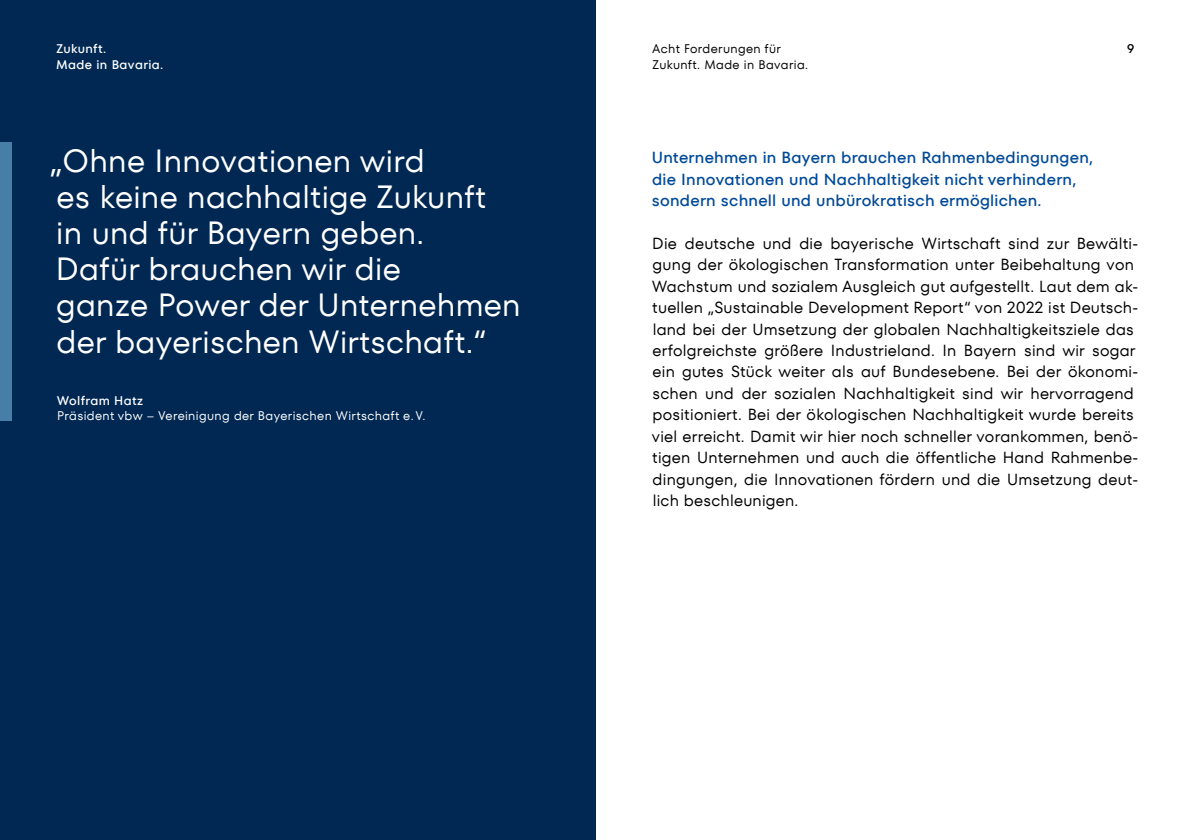
<style>
.page{position:relative;width:1191px;height:840px;background:#fff}
.page>*{position:absolute;margin:0;border:0;box-sizing:border-box;transform-origin:0 0}
.t1{font:32px/36px "TT Fors";letter-spacing:.01em;color:#fff}
.t2{font:16px/21.4px "TT Fors";letter-spacing:.015em;color:#000}
.t3{font:500 16px/21.4px "TT Fors";letter-spacing:.015em;color:#004a98}
.t4{font:12.4px "TT Fors";letter-spacing:.03em;color:#fff}
.t5{font:12.4px/15.6px "TT Fors";letter-spacing:.03em;color:#000}
.t6{font:500 12.4px "TT Fors";letter-spacing:.03em;color:#fff}
.t7{font:500 12.4px "TT Fors";color:#000}
</style>
<div class="page">
<div style="left:0;top:0;width:595px;height:839px;background:#002853"></div>
<div style="left:0;top:142px;width:11px;height:278px;background:#467ea8"></div>
<p class="t6" style="left:56px;top:42px;width:52px">Zukunft.</p>
<p class="t7" style="left:1127px;top:41px;width:9px">9</p>
<p class="t6" style="left:56px;top:57px;width:109px">Made in Bavaria.</p>
<p class="t5" style="left:652px;top:41px;width:157px">Acht Forderungen für<br>Zukunft. Made in Bavaria.</p>
<h1 class="t1" style="left:50px;top:143px;width:472px">„Ohne Innovationen wird<br>es keine nachhaltige Zukunft<br>in und für Bayern geben.<br>Dafür brauchen wir die<br>ganze Power der Unternehmen der bayerischen Wirtschaft.“</h1>
<p class="t6" style="left:57px;top:393px;width:88px">Wolfram Hatz</p>
<p class="t4" style="left:57px;top:408px;width:370px">Präsident vbw – Vereinigung der Bayerischen Wirtschaft e. V.</p>
<p class="t3" style="left:652px;top:147px;width:443px">Unternehmen in Bayern brauchen Rahmenbedingungen, die Innovationen und Nachhaltigkeit nicht verhindern, sondern schnell und unbürokratisch ermöglichen.</p>
<p class="t2" style="left:651px;top:233px;width:488px">Die deutsche und die bayerische Wirtschaft sind zur Bewälti&shy;gung der ökologischen Transformation unter Beibehaltung von Wachstum und sozialem Ausgleich gut aufgestellt. Laut dem ak&shy;tuellen „Sustainable Development Report“ von 2022 ist Deutsch&shy;land bei der Umsetzung der globalen Nachhaltigkeitsziele das erfolgreichste größere Industrieland. In Bayern sind wir sogar ein gutes Stück weiter als auf Bundesebene. Bei der ökonomi&shy;schen und der sozialen Nachhaltigkeit sind wir hervorragend positioniert. Bei der ökologischen Nachhaltigkeit wurde bereits viel erreicht. Damit wir hier noch schneller vorankommen, benö&shy;tigen Unternehmen und auch die öffentliche Hand Rahmenbe&shy;dingungen, die Innovationen fördern und die Umsetzung deut&shy;lich beschleunigen.</p>
</div>
